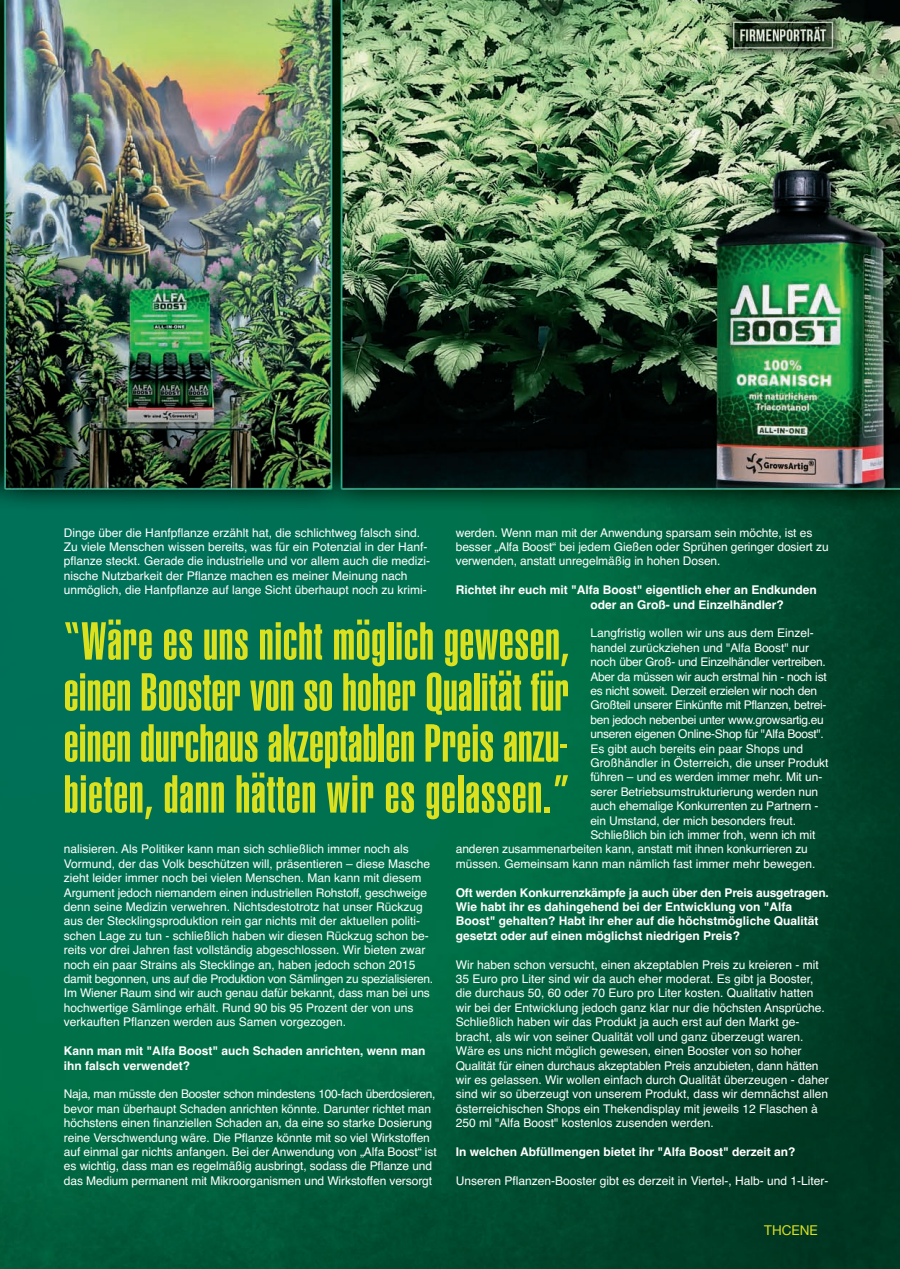
<style>
.page{position:relative;width:900px;height:1269px;background:#fff}
.page>*{position:absolute;margin:0;border:0;box-sizing:border-box;transform-origin:0 0}
.t1{font:900 extra-condensed 52.5px/51px "Helvetica";letter-spacing:.02em;color:#dbe11e;text-align:justify}
.t2{font:13.5px "Helvetica Neue";color:#dbe11e}
.t3{font:12px/14.4px "Helvetica";color:#fff}
.t4{font:700 12px/14.4px "Helvetica";color:#fff}
.t5{font:12px "Helvetica";letter-spacing:-.025em;color:#fff}
</style>
<div class="page">
<img style="left:0;top:0;width:900px;height:1269px">
<p class="t3" style="left:64px;top:526px;width:358px">Dinge über die Hanfpflanze erzählt hat, die schlichtweg falsch sind.</p>
<p class="t3" style="left:64px;top:540px;width:368px">Zu viele Menschen wissen bereits, was für ein Potenzial in der Hanf&shy;pflanze steckt. Gerade die industrielle und vor allem auch die medizi&shy;nische Nutzbarkeit der Pflanze machen es meiner Meinung nach unmöglich, die Hanfpflanze auf lange Sicht überhaupt noch zu krimi-</p>
<p class="t3" style="left:456px;top:526px;width:374px">werden. Wenn man mit der Anwendung sparsam sein möchte, ist es besser „Alfa Boost“ bei jedem Gießen oder Sprühen geringer dosiert zu verwenden, anstatt unregelmäßig in hohen Dosen.</p>
<p class="t4" style="left:590px;top:584px;width:228px;text-indent:-135px">Richtet ihr euch mit "Alfa Boost" eigentlich eher an Endkunden oder an Groß- und Einzelhändler?</p>
<p class="t3" style="left:590px;top:627px;width:225px">Langfristig wollen wir uns aus dem Einzel-</p>
<p class="t3" style="left:590px;top:641px;width:220px">handel zurückziehen und "Alfa Boost" nur</p>
<p class="t5" style="left:590px;top:657px;width:237px">noch über Groß- und Einzelhändler vertreiben.</p>
<p class="t5" style="left:590px;top:672px;width:238px">Aber da müssen wir auch erstmal hin - noch ist</p>
<p class="t5" style="left:590px;top:686px;width:228px">es nicht soweit. Derzeit erzielen wir noch den</p>
<p class="t5" style="left:590px;top:701px;width:238px">Großteil unserer Einkünfte mit Pflanzen, betrei-</p>
<p class="t5" style="left:590px;top:715px;width:235px">ben jedoch nebenbei unter www.growsartig.eu</p>
<p class="t5" style="left:590px;top:729px;width:235px">unseren eigenen Online-Shop für "Alfa Boost".</p>
<p class="t3" style="left:590px;top:742px;width:214px">Es gibt auch bereits ein paar Shops und</p>
<p class="t3" style="left:590px;top:756px;width:239px">Großhändler in Österreich, die unser Produkt</p>
<p class="t3" style="left:590px;top:771px;width:233px">führen – und es werden immer mehr. Mit un-</p>
<p class="t3" style="left:590px;top:785px;width:229px">serer Betriebsumstrukturierung werden nun</p>
<p class="t3" style="left:590px;top:800px;width:229px">auch ehemalige Konkurrenten zu Partnern -</p>
<p class="t3" style="left:590px;top:814px;width:207px">ein Umstand, der mich besonders freut.</p>
<p class="t3" style="left:590px;top:828px;width:226px">Schließlich bin ich immer froh, wenn ich mit</p>
<p class="t3" style="left:456px;top:843px;width:353px">anderen zusammenarbeiten kann, anstatt mit ihnen konkurrieren zu</p>
<p class="t3" style="left:456px;top:857px;width:361px">müssen. Gemeinsam kann man nämlich fast immer mehr bewegen.</p>
<p class="t4" style="left:456px;top:886px;width:374px">Oft werden Konkurrenzkämpfe ja auch über den Preis ausgetragen.<br>Wie habt ihr es dahingehend bei der Entwicklung von "Alfa Boost" gehalten? Habt ihr eher auf die höchstmögliche Qualität gesetzt oder auf einen möglichst niedrigen Preis?</p>
<p class="t3" style="left:456px;top:958px;width:374px">Wir haben schon versucht, einen akzeptablen Preis zu kreieren - mit 35 Euro pro Liter sind wir da auch eher moderat. Es gibt ja Booster, die durchaus 50, 60 oder 70 Euro pro Liter kosten. Qualitativ hatten wir bei der Entwicklung jedoch ganz klar nur die höchsten Ansprüche.<br>Schließlich haben wir das Produkt ja auch erst auf den Markt ge&shy;bracht, als wir von seiner Qualität voll und ganz überzeugt waren.<br>Wäre es uns nicht möglich gewesen, einen Booster von so hoher Qualität für einen durchaus akzeptablen Preis anzubieten, dann hätten wir es gelassen. Wir wollen einfach durch Qualität überzeugen - daher sind wir so überzeugt von unserem Produkt, dass wir demnächst allen österreichischen Shops ein Thekendisplay mit jeweils 12 Flaschen à 250 ml "Alfa Boost" kostenlos zusenden werden.</p>
<p class="t4" style="left:456px;top:1145px;width:341px">In welchen Abfüllmengen bietet ihr "Alfa Boost" derzeit an?</p>
<p class="t3" style="left:456px;top:1174px;width:374px">Unseren Pflanzen-Booster gibt es derzeit in Viertel-, Halb- und 1-Liter-</p>
<p class="t1" style="left:64px;top:619px;width:507px">“Wäre es uns nicht möglich gewesen, einen Booster von so hoher Qualität für einen durchaus akzeptablen Preis anzu&shy;bieten, dann hätten wir es gelassen.”</p>
<p class="t3" style="left:64px;top:843px;width:346px">nalisieren. Als Politiker kann man sich schließlich immer noch als</p>
<p class="t3" style="left:64px;top:857px;width:371px">Vormund, der das Volk beschützen will, präsentieren – diese Masche zieht leider immer noch bei vielen Menschen. Man kann mit diesem Argument jedoch niemandem einen industriellen Rohstoff, geschweige denn seine Medizin verwehren. Nichtsdestotrotz hat unser Rückzug aus der Stecklingsproduktion rein gar nichts mit der aktuellen politi&shy;schen Lage zu tun - schließlich haben wir diesen Rückzug schon be&shy;reits vor drei Jahren fast vollständig abgeschlossen. Wir bieten zwar noch ein paar Strains als Stecklinge an, haben jedoch schon 2015 damit begonnen, uns auf die Produktion von Sämlingen zu spezialisieren.<br>Im Wiener Raum sind wir auch genau dafür bekannt, dass man bei uns hochwertige Sämlinge erhält. Rund 90 bis 95 Prozent der von uns</p>
<p class="t3" style="left:64px;top:1016px;width:284px">verkauften Pflanzen werden aus Samen vorgezogen.</p>
<p class="t4" style="left:64px;top:1044px;width:363px">Kann man mit "Alfa Boost" auch Schaden anrichten, wenn man ihn falsch verwendet?</p>
<p class="t3" style="left:64px;top:1088px;width:374px">Naja, man müsste den Booster schon mindestens 100-fach überdosieren, bevor man überhaupt Schaden anrichten könnte. Darunter richtet man höchstens einen finanziellen Schaden an, da eine so starke Dosierung reine Verschwendung wäre. Die Pflanze könnte mit so viel Wirkstoffen auf einmal gar nichts anfangen. Bei der Anwendung von „Alfa Boost“ ist es wichtig, dass man es regelmäßig ausbringt, sodass die Pflanze und das Medium permanent mit Mikroorganismen und Wirkstoffen versorgt</p>
<p class="t2" style="left:764px;top:1222px;width:55px">THCENE</p>
</div>
